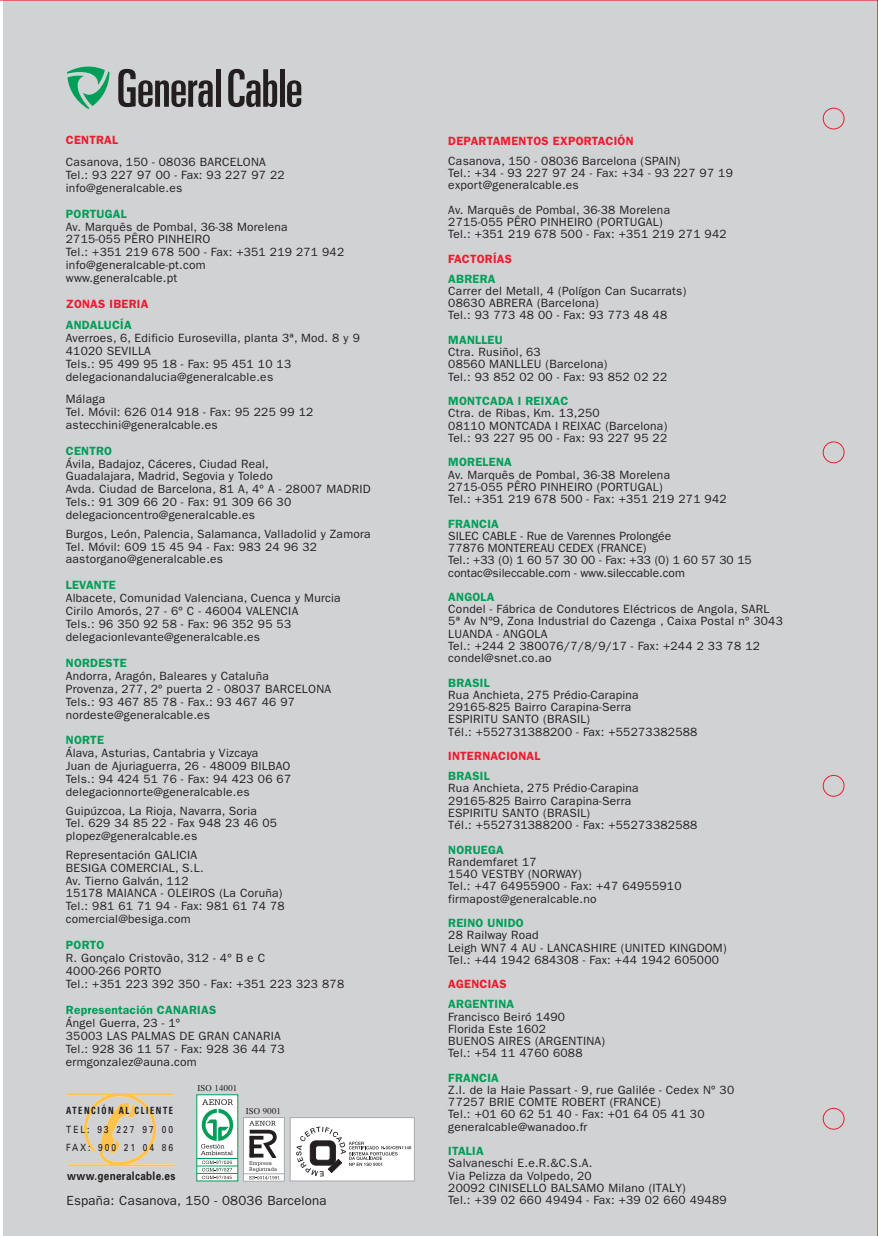
<style>
.page{position:relative;width:878px;height:1236px;background:#fff}
.page>*{position:absolute;margin:0;border:0;box-sizing:border-box;transform-origin:0 0}
.t1{font:13.2px "Franklin Gothic";letter-spacing:.015em;color:#231f20}
.t2{font:12px/12.9px "Franklin Gothic";letter-spacing:.02em;color:#231f20}
.t3{font:12px/12.3px "Franklin Gothic";color:#231f20}
.t4{font:600 12px "Franklin Gothic";letter-spacing:.02em;color:#009e58}
.t5{font:600 12px "Franklin Gothic";letter-spacing:.02em;color:#009d57}
.t6{font:600 12px "Franklin Gothic";letter-spacing:.02em;color:#ed1b2e}
.t7{font:700 11.7px "Univers";letter-spacing:.03em;color:#231f20;scale:.85 1}
.t8{font:9.9px/18.5px "Univers";letter-spacing:.225em;color:#231f20;scale:.85 1}
.t9{font:700 condensed 9.9px "Univers";letter-spacing:.18em;color:#231f20;scale:.85 1}
.t10{font:8.85px "Times";letter-spacing:.02em;color:#231f20}
</style>
<div class="page">
<div style="left:0;top:0;width:877px;height:1236px;background:#d1d2d4"></div>
<svg style="left:196px;top:1094px;width:42px;height:87px"></svg>
<hr style="left:197px;top:1158px;width:41px;height:1px;background:#009e58">
<hr style="left:196px;top:1166px;width:42px;height:1px;background:#009e58">
<svg style="left:201px;top:1099px;width:32px;height:56px"></svg>
<hr style="left:196px;top:1173px;width:42px;height:1px;background:#009e58">
<svg style="left:202px;top:1161px;width:30px;height:18px"></svg>
<div style="left:290px;top:1117px;width:124px;height:64px;background:#fff;border:1px solid #a7a9ac"></div>
<svg style="left:296px;top:1126px;width:115px;height:50px"></svg>
<div style="left:243px;top:1117px;width:41px;height:64px;background:#fff;border:1px solid #a7a9ac"></div>
<hr style="left:243px;top:1173px;width:41px;height:1px;background:#a7a9ac">
<svg style="left:248px;top:1121px;width:32px;height:58px"></svg>
<hr style="left:67px;top:1164px;width:107px;height:2px;background:#fec34d">
<svg style="left:84px;top:1095px;width:72px;height:70px;background:#deceaf"></svg>
<hr style="left:67px;top:1093px;width:106px;height:2px;background:#fec34d">
<svg style="left:118px;top:69px;width:94px;height:38px;background:#838284"></svg>
<div style="left:215px;top:69px;width:5px;height:38px;background:#231f20"></div>
<svg style="left:228px;top:69px;width:49px;height:38px;background:#7b797b"></svg>
<div style="left:279px;top:69px;width:5px;height:38px;background:#231f20"></div>
<svg style="left:287px;top:80px;width:14px;height:27px"></svg>
<svg style="left:67px;top:66px;width:42px;height:43px;background:#7cbda2"></svg>
<p class="t6" style="left:66px;top:136px;width:54px">CENTRAL</p>
<p class="t2" style="left:66px;top:156px;width:220px">Casanova, 150 - 08036 BARCELONA<br>Tel.: 93 227 97 00 - Fax: 93 227 97 22 info@generalcable.es</p>
<p class="t5" style="left:66px;top:209px;width:62px">PORTUGAL</p>
<p class="t2" style="left:66px;top:221px;width:280px">Av. Marquês de Pombal, 36-38 Morelena<br>2715-055 PÊRO PINHEIRO<br>Tel.: +351 219 678 500 - Fax: +351 219 271 942 info@generalcable-pt.com<br>www.generalcable.pt</p>
<p class="t6" style="left:66px;top:300px;width:84px">ZONAS IBERIA</p>
<p class="t5" style="left:66px;top:321px;width:67px">ANDALUCÍA</p>
<p class="t2" style="left:66px;top:333px;width:295px">Averroes, 6, Edificio Eurosevilla, planta 3ª, Mod. 8 y 9<br>41020 SEVILLA<br>Tels.: 95 499 95 18 - Fax: 95 451 10 13 delegacionandalucia@generalcable.es</p>
<p class="t2" style="left:66px;top:393px;width:249px">Málaga<br>Tel. Móvil: 626 014 918 - Fax: 95 225 99 12 astecchini@generalcable.es</p>
<p class="t5" style="left:66px;top:446px;width:48px">CENTRO</p>
<p class="t2" style="left:66px;top:458px;width:306px">Ávila, Badajoz, Cáceres, Ciudad Real,<br>Guadalajara, Madrid, Segovia y Toledo<br>Avda. Ciudad de Barcelona, 81 A, 4º A - 28007 MADRID Tels.: 91 309 66 20 - Fax: 91 309 66 30 delegacioncentro@generalcable.es</p>
<p class="t2" style="left:66px;top:528px;width:306px">Burgos, León, Palencia, Salamanca, Valladolid y Zamora<br>Tel. Móvil: 609 15 45 94 - Fax: 983 24 96 32 aastorgano@generalcable.es</p>
<p class="t5" style="left:66px;top:581px;width:51px">LEVANTE</p>
<p class="t2" style="left:66px;top:593px;width:276px">Albacete, Comunidad Valenciana, Cuenca y Murcia Cirilo Amorós, 27 - 6º C - 46004 VALENCIA<br>Tels.: 96 350 92 58 - Fax: 96 352 95 53 delegacionlevante@generalcable.es</p>
<p class="t5" style="left:66px;top:659px;width:62px">NORDESTE</p>
<p class="t2" style="left:66px;top:670px;width:267px">Andorra, Aragón, Baleares y Cataluña<br>Provenza, 277, 2º puerta 2 - 08037 BARCELONA Tels.: 93 467 85 78 - Fax.: 93 467 46 97 nordeste@generalcable.es</p>
<p class="t5" style="left:66px;top:736px;width:40px">NORTE</p>
<p class="t2" style="left:66px;top:748px;width:227px">Álava, Asturias, Cantabria y Vizcaya<br>Juan de Ajuriaguerra, 26 - 48009 BILBAO Tels.: 94 424 51 76 - Fax: 94 423 06 67 delegacionnorte@generalcable.es</p>
<p class="t2" style="left:66px;top:805px;width:213px">Guipúzcoa, La Rioja, Navarra, Soria<br>Tel. 629 34 85 22 - Fax 948 23 46 05 plopez@generalcable.es</p>
<p class="t2" style="left:66px;top:849px;width:220px">Representación GALICIA<br>BESIGA COMERCIAL, S.L.<br>Av. Tierno Galván, 112<br>15178 MAIANCA - OLEIROS (La Coruña)<br>Tel.: 981 61 71 94 - Fax: 981 61 74 78 comercial@besiga.com</p>
<p class="t5" style="left:66px;top:941px;width:40px">PORTO</p>
<p class="t2" style="left:66px;top:952px;width:280px">R. Gonçalo Cristovão, 312 - 4º B e C<br>4000-266 PORTO<br>Tel.: +351 223 392 350 - Fax: +351 223 323 878</p>
<p class="t5" style="left:66px;top:1005px;width:152px">Representación CANARIAS</p>
<p class="t2" style="left:66px;top:1017px;width:220px">Ángel Guerra, 23 - 1º<br>35003 LAS PALMAS DE GRAN CANARIA<br>Tel.: 928 36 11 57 - Fax: 928 36 44 73 ermgonzalez@auna.com</p>
<p class="t9" style="left:66px;top:1107px;width:127px">ATENCIÓN AL CLIENTE</p>
<p class="t8" style="left:66px;top:1121px;width:127px">TEL: 93 227 97 00<br>FAX: 900 21 04 86</p>
<p class="t7" style="left:67px;top:1171px;width:129px">www.generalcable.es</p>
<p class="t10" style="left:197px;top:1084px;width:41px">ISO 14001</p>
<p class="t10" style="left:246px;top:1107px;width:37px">ISO 9001</p>
<p class="t1" style="left:66px;top:1196px;width:261px">España: Casanova, 150 - 08036 Barcelona</p>
<p class="t6" style="left:448px;top:137px;width:187px">DEPARTAMENTOS EXPORTACIÓN</p>
<p class="t2" style="left:448px;top:156px;width:286px;line-height:12.3px">Casanova, 150 - 08036 Barcelona (SPAIN)<br>Tel.: +34 - 93 227 97 24 - Fax: +34 - 93 227 97 19 export@generalcable.es</p>
<p class="t2" style="left:448px;top:204px;width:280px;line-height:12.3px">Av. Marquês de Pombal, 36-38 Morelena<br>2715-055 PÊRO PINHEIRO (PORTUGAL)<br>Tel.: +351 219 678 500 - Fax: +351 219 271 942</p>
<p class="t6" style="left:448px;top:254px;width:65px">FACTORÍAS</p>
<p class="t4" style="left:448px;top:274px;width:49px">ABRERA</p>
<p class="t2" style="left:448px;top:286px;width:239px;line-height:12.3px">Carrer del Metall, 4 (Polígon Can Sucarrats)<br>08630 ABRERA (Barcelona)<br>Tel.: 93 773 48 00 - Fax: 93 773 48 48</p>
<p class="t4" style="left:448px;top:336px;width:56px">MANLLEU</p>
<p class="t2" style="left:448px;top:347px;width:220px;line-height:12.3px">Ctra. Rusiñol, 63<br>08560 MANLLEU (Barcelona)<br>Tel.: 93 852 02 00 - Fax: 93 852 02 22</p>
<p class="t4" style="left:448px;top:397px;width:121px">MONTCADA I REIXAC</p>
<p class="t2" style="left:448px;top:408px;width:220px;line-height:12.3px">Ctra. de Ribas, Km. 13,250<br>08110 MONTCADA I REIXAC (Barcelona)<br>Tel.: 93 227 95 00 - Fax: 93 227 95 22</p>
<p class="t4" style="left:448px;top:458px;width:65px">MORELENA</p>
<p class="t2" style="left:448px;top:469px;width:280px;line-height:12.3px">Av. Marquês de Pombal, 36-38 Morelena<br>2715-055 PÊRO PINHEIRO (PORTUGAL)<br>Tel.: +351 219 678 500 - Fax: +351 219 271 942</p>
<p class="t4" style="left:448px;top:519px;width:52px">FRANCIA</p>
<p class="t3" style="left:448px;top:531px;width:305px">SILEC CABLE - Rue de Varennes Prolongée<br>77876 MONTEREAU CEDEX (FRANCE)<br>Tel.: +33 (0) 1 60 57 30 00 - Fax: +33 (0) 1 60 57 30 15 contac@sileccable.com - www.sileccable.com</p>
<p class="t4" style="left:448px;top:593px;width:48px">ANGOLA</p>
<p class="t2" style="left:448px;top:604px;width:336px;line-height:12.3px">Condel - Fábrica de Condutores Eléctricos de Angola, SARL 5ª Av Nº9, Zona Industrial do Cazenga , Caixa Postal nº 3043<br>LUANDA - ANGOLA<br>Tel.: +244 2 380076/7/8/9/17 - Fax: +244 2 33 78 12 condel@snet.co.ao</p>
<p class="t4" style="left:448px;top:678px;width:43px">BRASIL</p>
<p class="t2" style="left:448px;top:690px;width:250px;line-height:12.3px">Rua Anchieta, 275 Prédio-Carapina 29165-825 Bairro Carapina-Serra<br>ESPIRITU SANTO (BRASIL)<br>Tél.: +552731388200 - Fax: +55273382588</p>
<p class="t6" style="left:448px;top:752px;width:94px">INTERNACIONAL</p>
<p class="t4" style="left:448px;top:772px;width:43px">BRASIL</p>
<p class="t2" style="left:448px;top:783px;width:250px;line-height:12.3px">Rua Anchieta, 275 Prédio-Carapina 29165-825 Bairro Carapina-Serra<br>ESPIRITU SANTO (BRASIL)<br>Tél.: +552731388200 - Fax: +55273382588</p>
<p class="t4" style="left:448px;top:845px;width:57px">NORUEGA</p>
<p class="t2" style="left:448px;top:857px;width:235px;line-height:12.3px">Randemfaret 17<br>1540 VESTBY (NORWAY)<br>Tel.: +47 64955900 - Fax: +47 64955910 firmapost@generalcable.no</p>
<p class="t4" style="left:448px;top:919px;width:77px">REINO UNIDO</p>
<p class="t2" style="left:448px;top:930px;width:280px;line-height:12.3px">28 Railway Road<br>Leigh WN7 4 AU - LANCASHIRE (UNITED KINGDOM)<br>Tel.: +44 1942 684308 - Fax: +44 1942 605000</p>
<p class="t6" style="left:448px;top:980px;width:60px">AGENCIAS</p>
<p class="t4" style="left:448px;top:1000px;width:67px">ARGENTINA</p>
<p class="t2" style="left:448px;top:1011px;width:158px;line-height:12.3px">Francisco Beiró 1490<br>Florida Este 1602<br>BUENOS AIRES (ARGENTINA)<br>Tel.: +54 11 4760 6088</p>
<p class="t5" style="left:448px;top:1073px;width:52px">FRANCIA</p>
<p class="t2" style="left:448px;top:1085px;width:287px;line-height:12.3px">Z.I. de la Haie Passart - 9, rue Galilée - Cedex Nº 30<br>77257 BRIE COMTE ROBERT (FRANCE)<br>Tel.: +01 60 62 51 40 - Fax: +01 64 05 41 30 generalcable@wanadoo.fr</p>
<p class="t5" style="left:448px;top:1147px;width:37px">ITALIA</p>
<p class="t2" style="left:448px;top:1158px;width:280px;line-height:12.3px">Salvaneschi E.e.R.&amp;C.S.A.<br>Via Pelizza da Volpedo, 20<br>20092 CINISELLO BALSAMO Milano (ITALY)<br>Tel.: +39 02 660 49494 - Fax: +39 02 660 49489</p>
</div>
